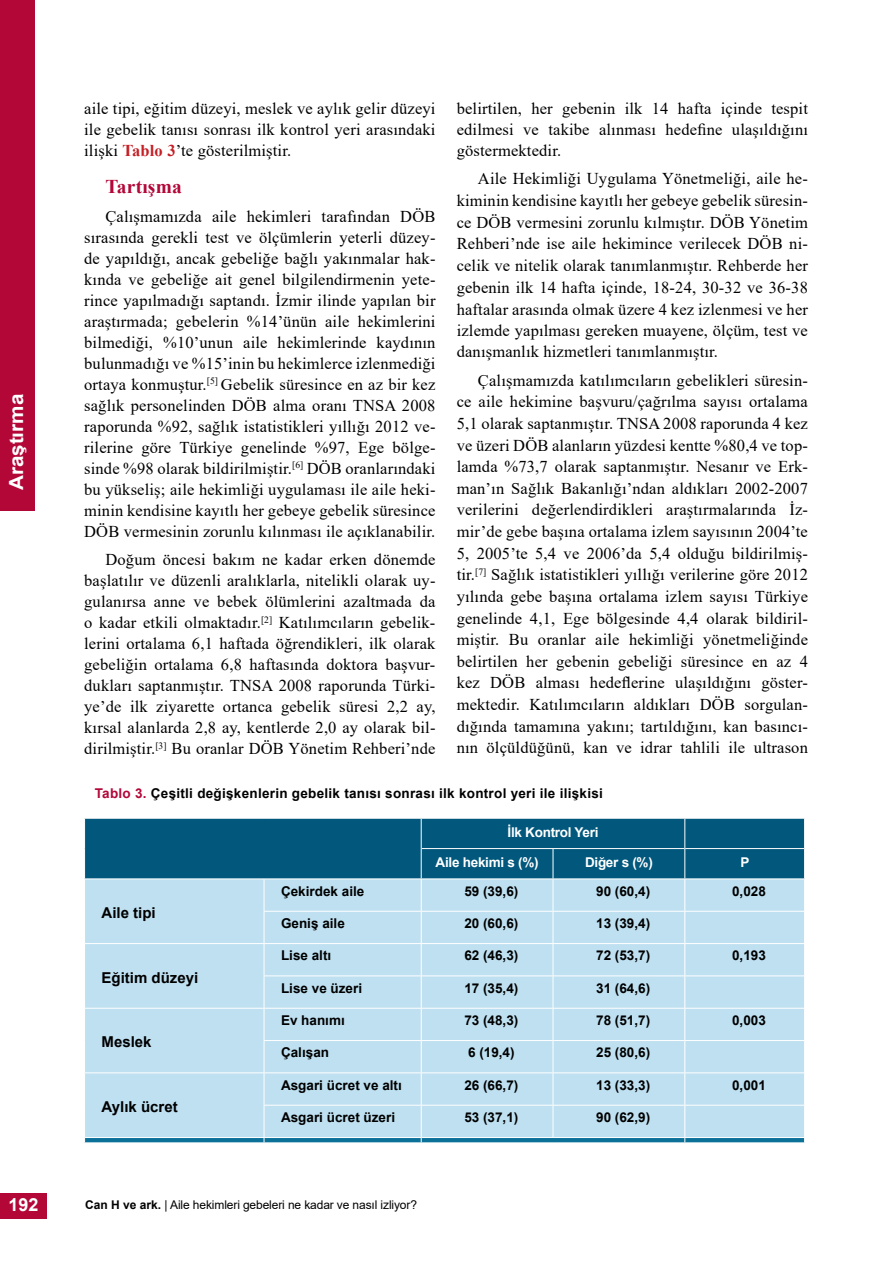
<style>
.page{position:relative;width:893px;height:1276px;background:#fff}
.page>*{position:absolute;margin:0;border:0;box-sizing:border-box;transform-origin:0 0}
.t1{font:700 19.5px "Arial";color:#fff;scale:1.06 1}
.t2{font:700 19.5px "Times New Roman";letter-spacing:.01em;color:#b30738}
.t3{font:700 18px "Arial";color:#fff}
.t4{font:16.5px/21px "Times New Roman";letter-spacing:.01em;color:#000;text-align:justify}
.t5{font:700 15px "Arial";color:#000}
.t6{font:700 13.5px "Arial";color:#000}
.t7{font:700 13.5px "Arial";letter-spacing:.02em;color:#000}
.t8{font:700 13.5px "Arial";letter-spacing:-.02em;color:#fff}
.t9{font:12px "Arial";letter-spacing:-.01em;color:#000}
.s1{font-weight:700;color:#c41f25}
.s2{color:#b30738}
.s3{font-weight:700}
</style>
<div class="page">
<div style="left:0;top:1193px;width:47px;height:25px;background:#b30738"></div>
<div style="left:0;top:0;width:34px;height:510px;background:#b30738"></div>
<svg style="left:84px;top:818px;width:721px;height:324px;background:#9bc6db"></svg>
<p class="t1" style="left:3px;top:490px;width:93px;rotate:-90deg">Araştırma</p>
<p class="t3" style="left:8px;top:1192px;width:32px">192</p>
<p class="t4" style="left:84px;top:97px;width:353px">aile tipi, eğitim düzeyi, meslek ve aylık gelir düzeyi ile gebelik tanısı sonrası ilk kontrol yeri arasındaki ilişki <span class="s1">Tablo 3</span>’te gösterilmiştir.</p>
<p class="t2" style="left:105px;top:172px;width:78px">Tartışma</p>
<p class="t4" style="left:84px;top:205px;width:353px;text-indent:21px">Çalışmamızda aile hekimleri tarafından DÖB sırasında gerekli test ve ölçümlerin yeterli düzey&shy;de yapıldığı, ancak gebeliğe bağlı yakınmalar hak&shy;kında ve gebeliğe ait genel bilgilendirmenin yete&shy;rince yapılmadığı saptandı. İzmir ilinde yapılan bir araştırmada; gebelerin %14’ünün aile hekimlerini bilmediği, %10’unun aile hekimlerinde kaydının bulunmadığı ve %15’inin bu hekimlerce izlenmediği ortaya konmuştur.<sup>[5]</sup> Gebelik süresince en az bir kez sağlık personelinden DÖB alma oranı TNSA 2008 raporunda %92, sağlık istatistikleri yıllığı 2012 ve&shy;rilerine göre Türkiye genelinde %97, Ege bölge&shy;sinde %98 olarak bildirilmiştir.<sup>[6]</sup> DÖB oranlarındaki bu yükseliş; aile hekimliği uygulaması ile aile heki&shy;minin kendisine kayıtlı her gebeye gebelik süresince DÖB vermesinin zorunlu kılınması ile açıklanabilir.</p>
<p class="t4" style="left:84px;top:548px;width:353px;text-indent:21px">Doğum öncesi bakım ne kadar erken dönemde başlatılır ve düzenli aralıklarla, nitelikli olarak uy&shy;gulanırsa anne ve bebek ölümlerini azaltmada da o kadar etkili olmaktadır.<sup>[2]</sup> Katılımcıların gebelik&shy;lerini ortalama 6,1 haftada öğrendikleri, ilk olarak gebeliğin ortalama 6,8 haftasında doktora başvur&shy;dukları saptanmıştır. TNSA 2008 raporunda Türki&shy;ye’de ilk ziyarette ortanca gebelik süresi 2,2 ay, kırsal alanlarda 2,8 ay, kentlerde 2,0 ay olarak bil&shy;dirilmiştir.<sup>[3]</sup> Bu oranlar DÖB Yönetim Rehberi’nde</p>
<p class="t4" style="left:457px;top:97px;width:353px">belirtilen, her gebenin ilk 14 hafta içinde tespit edilmesi ve takibe alınması hedefine ulaşıldığını göstermektedir.</p>
<p class="t4" style="left:457px;top:167px;width:353px;line-height:21.6px;text-indent:21px">Aile Hekimliği Uygulama Yönetmeliği, aile he&shy;kiminin kendisine kayıtlı her gebeye gebelik süresin&shy;ce DÖB vermesini zorunlu kılmıştır. DÖB Yönetim Rehberi’nde ise aile hekimince verilecek DÖB ni&shy;celik ve nitelik olarak tanımlanmıştır. Rehberde her gebenin ilk 14 hafta içinde, 18-24, 30-32 ve 36-38 haftalar arasında olmak üzere 4 kez izlenmesi ve her izlemde yapılması gereken muayene, ölçüm, test ve danışmanlık hizmetleri tanımlanmıştır.</p>
<p class="t4" style="left:457px;top:369px;width:353px;line-height:21.6px;text-indent:21px">Çalışmamızda katılımcıların gebelikleri süresin&shy;ce aile hekimine başvuru/çağrılma sayısı ortalama 5,1 olarak saptanmıştır. TNSA 2008 raporunda 4 kez ve üzeri DÖB alanların yüzdesi kentte %80,4 ve top&shy;lamda %73,7 olarak saptanmıştır. Nesanır ve Erk&shy;man’ın Sağlık Bakanlığı’ndan aldıkları 2002-2007 verilerini değerlendirdikleri araştırmalarında İz&shy;mir’de gebe başına ortalama izlem sayısının 2004’te 5, 2005’te 5,4 ve 2006’da 5,4 olduğu bildirilmiş&shy;tir.<sup>[7]</sup> Sağlık istatistikleri yıllığı verilerine göre 2012 yılında gebe başına ortalama izlem sayısı Türkiye genelinde 4,1, Ege bölgesinde 4,4 olarak bildiril&shy;miştir. Bu oranlar aile hekimliği yönetmeliğinde belirtilen her gebenin gebeliği süresince en az 4 kez DÖB alması hedeflerine ulaşıldığını göster&shy;mektedir. Katılımcıların aldıkları DÖB sorgulan&shy;dığında tamamına yakını; tartıldığını, kan basıncı&shy;nın ölçüldüğünü, kan ve idrar tahlili ile ultrason</p>
<p class="t7" style="left:95px;top:784px;width:510px"><span class="s2">Tablo 3.</span> Çeşitli değişkenlerin gebelik tanısı sonrası ilk kontrol yeri ile ilişkisi</p>
<p class="t5" style="left:102px;top:902px;width:56px">Aile tipi</p>
<p class="t5" style="left:102px;top:966px;width:98px">Eğitim düzeyi</p>
<p class="t5" style="left:102px;top:1031px;width:52px">Meslek</p>
<p class="t5" style="left:102px;top:1096px;width:78px">Aylık ücret</p>
<p class="t8" style="left:507px;top:822px;width:92px">İlk Kontrol Yeri</p>
<p class="t8" style="left:436px;top:852px;width:104px">Aile hekimi s (%)</p>
<p class="t8" style="left:585px;top:852px;width:69px">Diğer s (%)</p>
<p class="t8" style="left:740px;top:852px;width:11px">P</p>
<p class="t6" style="left:281px;top:881px;width:85px">Çekirdek aile</p>
<p class="t6" style="left:464px;top:881px;width:56px">59 (39,6)</p>
<p class="t6" style="left:596px;top:881px;width:56px">90 (60,4)</p>
<p class="t6" style="left:732px;top:881px;width:35px">0,028</p>
<p class="t6" style="left:281px;top:913px;width:65px">Geniş aile</p>
<p class="t6" style="left:464px;top:913px;width:56px">20 (60,6)</p>
<p class="t6" style="left:596px;top:913px;width:56px">13 (39,4)</p>
<p class="t6" style="left:281px;top:946px;width:52px">Lise altı</p>
<p class="t6" style="left:464px;top:946px;width:56px">62 (46,3)</p>
<p class="t6" style="left:596px;top:946px;width:56px">72 (53,7)</p>
<p class="t6" style="left:732px;top:946px;width:35px">0,193</p>
<p class="t6" style="left:281px;top:978px;width:83px">Lise ve üzeri</p>
<p class="t6" style="left:464px;top:978px;width:56px">17 (35,4)</p>
<p class="t6" style="left:596px;top:978px;width:56px">31 (64,6)</p>
<p class="t6" style="left:281px;top:1010px;width:65px">Ev hanımı</p>
<p class="t6" style="left:464px;top:1010px;width:56px">73 (48,3)</p>
<p class="t6" style="left:596px;top:1010px;width:56px">78 (51,7)</p>
<p class="t6" style="left:732px;top:1010px;width:35px">0,003</p>
<p class="t6" style="left:281px;top:1043px;width:50px">Çalışan</p>
<p class="t6" style="left:468px;top:1043px;width:48px">6 (19,4)</p>
<p class="t6" style="left:596px;top:1043px;width:56px">25 (80,6)</p>
<p class="t6" style="left:281px;top:1075px;width:122px">Asgari ücret ve altı</p>
<p class="t6" style="left:464px;top:1075px;width:56px">26 (66,7)</p>
<p class="t6" style="left:596px;top:1075px;width:56px">13 (33,3)</p>
<p class="t6" style="left:732px;top:1075px;width:35px">0,001</p>
<p class="t6" style="left:281px;top:1107px;width:116px">Asgari ücret üzeri</p>
<p class="t6" style="left:464px;top:1107px;width:56px">53 (37,1)</p>
<p class="t6" style="left:596px;top:1107px;width:56px">90 (62,9)</p>
<p class="t9" style="left:85px;top:1196px;width:334px"><span class="s3">Can H ve ark.</span> | Aile hekimleri gebeleri ne kadar ve nasıl izliyor?</p>
</div>
